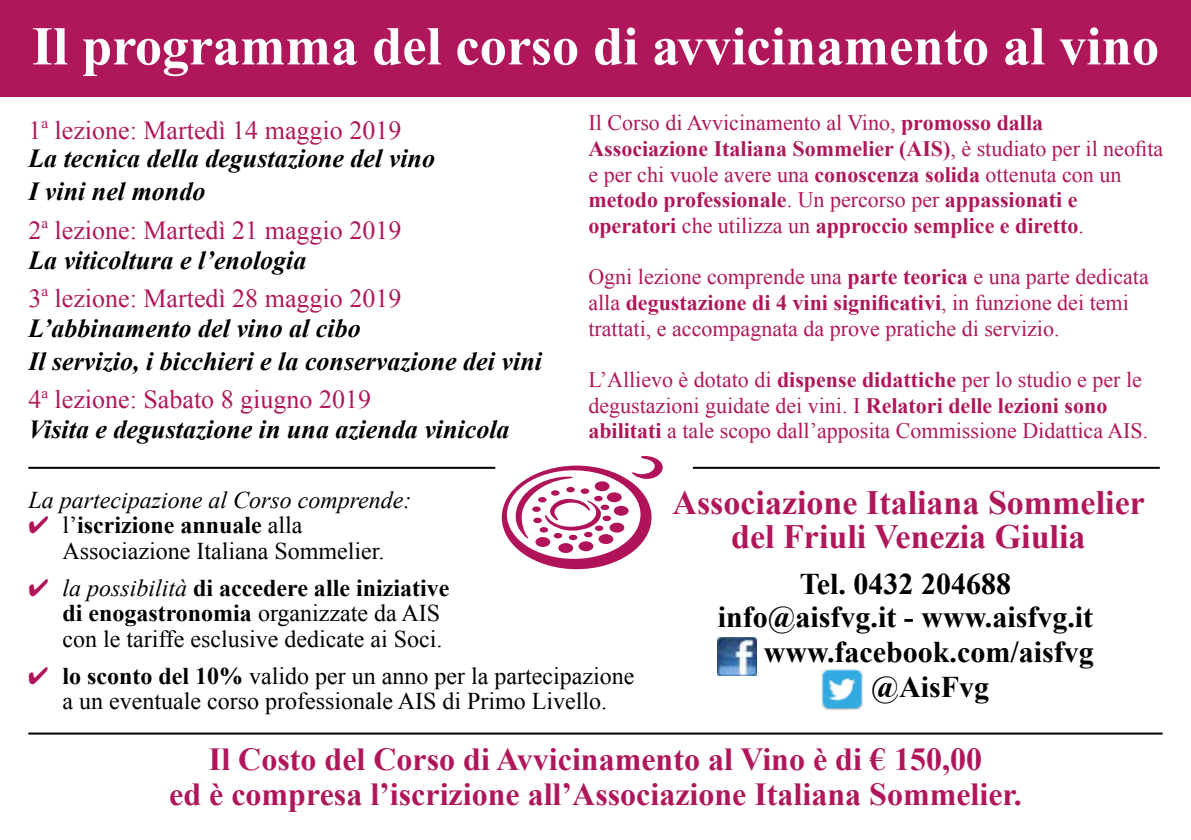
<style>
.page{position:relative;width:1191px;height:840px;background:#fff}
.page>*{position:absolute;margin:0;border:0;box-sizing:border-box;transform-origin:0 0}
.t1{font:700 54.6px "Times New Roman";color:#fff}
.t2{font:700 34px/34px "Times New Roman";color:#b0175b;text-align:center}
.t3{font:700 32px/34px "Times New Roman";color:#b0175b;text-align:center}
.t4{font:700 30px "Times New Roman";color:#000}
.t5{font:italic 700 26px/28px "Times New Roman";color:#000}
.t6{font:26px/38.4px "Times New Roman";color:#b0175b}
.t7{font:24px/25.6px "Times New Roman";color:#000}
.t8{font:italic 24px "Times New Roman";color:#000}
.t9{font:22px/25.6px "Times New Roman";color:#b0175b}
.t10{font:700 22px/25.6px "Times New Roman";color:#b0175b}
.s1{font-weight:400;font-style:normal;color:#b0175b}
.s2{font-weight:700;font-style:italic;color:#000}
.s3{font-weight:400}
.s4{font-weight:700}
.s5{color:#b0155b}
.s6{font-style:italic}
</style>
<div class="page">
<img style="left:717px;top:637px;width:39px;height:38px">
<img style="left:822px;top:669px;width:41px;height:41px">
<svg style="left:502px;top:456px;width:161px;height:113px"></svg>
<div style="left:0;top:0;width:1191px;height:96px;background:#b0175b"></div>
<hr style="left:28px;top:732px;width:1134px;height:2px;background:#000">
<hr style="left:28px;top:466px;width:467px;height:2px;background:#000">
<hr style="left:693px;top:466px;width:466px;height:2px;background:#000">
<h1 class="t1" style="left:32px;top:16px;width:1128px">Il programma del corso di avvicinamento al vino</h1>
<p class="t5" style="left:28px;top:116px;width:408px"><span class="s1">1</span><sup>a</sup> <span class="s1">lezione: Martedì 14 maggio 2019<br></span>La tecnica della degustazione del vino</p>
<p class="t6" style="left:28px;top:171px;width:374px"><span class="s2">I vini nel mondo<br></span>2<sup>a</sup> lezione: Martedì 21 maggio 2019</p>
<p class="t6" style="left:28px;top:240px;width:374px"><span class="s2">La viticoltura e l’enologia<br></span>3<sup>a</sup> lezione: Martedì 28 maggio 2019</p>
<p class="t5" style="left:28px;top:311px;width:515px;line-height:32.8px">L’abbinamento del vino al cibo<br>Il servizio, i bicchieri e la conservazione dei vini</p>
<p class="t5" style="left:28px;top:384px;width:483px;line-height:30px"><span class="s1">4</span><sup>a</sup> <span class="s1">lezione: Sabato 8 giugno 2019<br></span>Visita e degustazione in una azienda vinicola</p>
<p class="t10" style="left:588px;top:109px;width:576px"><span class="s3">Il Corso di Avvicinamento al Vino,</span> promosso dalla Associazione Italiana Sommelier (AIS)<span class="s3">, è studiato per il neofita e per chi vuole avere una</span> conoscenza solida <span class="s3">ottenuta con un </span>metodo professionale<span class="s3">. Un percorso per</span> appassionati e operatori <span class="s3">che utilizza un</span> approccio semplice e diretto<span class="s3">.</span></p>
<p class="t9" style="left:588px;top:263px;width:562px">Ogni lezione comprende una <span class="s4">parte teorica</span> e una parte dedicata alla <span class="s4">degustazione di 4 vini significativi</span>, in funzione dei temi trattati, e accompagnata da prove pratiche di servizio.</p>
<p class="t9" style="left:588px;top:366px;width:561px">L’Allievo è dotato di <span class="s4">dispense didattiche</span> per lo studio e per le degustazioni guidate dei vini. I <span class="s4">Relatori delle lezioni sono abilitati</span> a tale scopo dall’apposita Commissione Didattica AIS.</p>
<p class="t8" style="left:28px;top:483px;width:385px">La partecipazione al Corso comprende:</p>
<p class="t7" style="left:62px;top:511px;width:323px;text-indent:-34px"><span class="s5">✔</span> l’<span class="s4">iscrizione annuale</span> alla<br>Associazione Italiana Sommelier.</p>
<p class="t7" style="left:62px;top:574px;width:388px;text-indent:-34px"><span class="s5">✔</span> <span class="s6">la possibilità</span> <span class="s4">di accedere alle iniziative di enogastronomia</span> organizzate da AIS con le tariffe esclusive dedicate ai Soci.</p>
<p class="t7" style="left:28px;top:662px;width:607px;text-align:center"><span class="s5">✔</span> <span class="s4">lo sconto del 10%</span> valido per un anno per la partecipazione a un eventuale corso professionale AIS di Primo Livello.</p>
<h2 class="t2" style="left:672px;top:484px;width:474px">Associazione Italiana Sommelier del Friuli Venezia Giulia</h2>
<h3 class="t4" style="left:799px;top:562px;width:213px">Tel. 0432 204688</h3>
<h3 class="t4" style="left:717px;top:595px;width:377px">info@aisfvg.it - www.aisfvg.it</h3>
<h3 class="t4" style="left:763px;top:630px;width:331px">www.facebook.com/aisfvg</h3>
<h3 class="t4" style="left:871px;top:665px;width:119px">@AisFvg</h3>
<h3 class="t3" style="left:169px;top:741px;width:854px">Il Costo del Corso di Avvicinamento al Vino è di € 150,00<br>ed è compresa l’iscrizione all’Associazione Italiana Sommelier.</h3>
</div>
